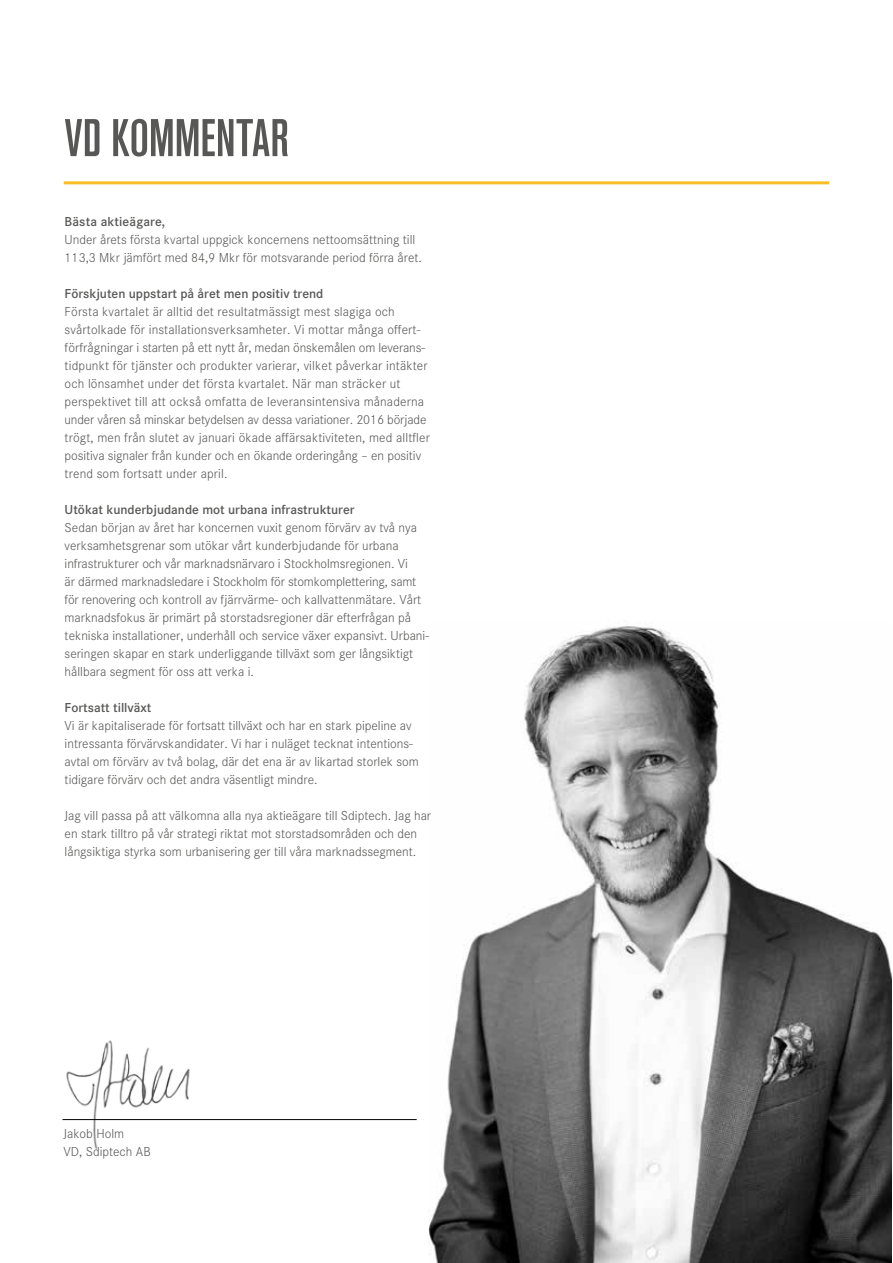
<style>
.page{position:relative;width:893px;height:1263px;background:#fff}
.page>*{position:absolute;margin:0;border:0;box-sizing:border-box;transform-origin:0 0}
.t1{font:52.5px "Akzidenz Grotesk BQ Md Cnd Alt";letter-spacing:-.005em;color:#575756}
.t2{font:300 13.5px/18px "Corporate S";color:#575756}
.t3{font:600 13.5px "Corporate S";color:#575756}
</style>
<div class="page">
<img style="left:429px;top:626px;width:463px;height:637px">
<hr style="left:64px;top:181px;width:765px;height:3px;background:#fbbd25">
<img style="left:63px;top:1041px;width:130px;height:108px">
<hr style="left:63px;top:1119px;width:354px;height:1px;background:#000">
<h1 class="t1" style="left:65px;top:108px;width:226px">VD KOMMENTAR</h1>
<p class="t3" style="left:65px;top:214px;width:102px">Bästa aktieägare,</p>
<p class="t2" style="left:65px;top:231px;width:359px">Under årets första kvartal uppgick koncernens nettoomsättning till<br>113,3 Mkr jämfört med 84,9 Mkr för motsvarande period förra året.</p>
<p class="t3" style="left:65px;top:286px;width:260px">Förskjuten uppstart på året men positiv trend</p>
<p class="t2" style="left:65px;top:303px;width:367px">Första kvartalet är alltid det resultatmässigt mest slagiga och svårtolkade för installationsverksamheter. Vi mottar många offert&shy;förfrågningar i starten på ett nytt år, medan önskemålen om leverans&shy;tidpunkt för tjänster och produkter varierar, vilket påverkar intäkter och lönsamhet under det första kvartalet. När man sträcker ut perspektivet till att också omfatta de leveransintensiva månaderna under våren så minskar betydelsen av dessa variationer. 2016 började trögt, men från slutet av januari ökade affärsaktiviteten, med alltfler positiva signaler från kunder och en ökande orderingång – en positiv trend som fortsatt under april.</p>
<p class="t3" style="left:65px;top:502px;width:291px">Utökat kunderbjudande mot urbana infrastrukturer</p>
<p class="t2" style="left:65px;top:519px;width:366px">Sedan början av året har koncernen vuxit genom förvärv av två nya verksamhetsgrenar som utökar vårt kunderbjudande för urbana infrastrukturer och vår marknadsnärvaro i Stockholmsregionen. Vi<br>är därmed marknadsledare i Stockholm för stomkomplettering, samt för renovering och kontroll av fjärrvärme- och kallvattenmätare. Vårt marknadsfokus är primärt på storstadsregioner där efterfrågan på tekniska installationer, underhåll och service växer expansivt. Urbani&shy;seringen skapar en stark underliggande tillväxt som ger långsiktigt hållbara segment för oss att verka i.</p>
<p class="t3" style="left:65px;top:700px;width:88px">Fortsatt tillväxt</p>
<p class="t2" style="left:65px;top:717px;width:356px">Vi är kapitaliserade för fortsatt tillväxt och har en stark pipeline av intressanta förvärvskandidater. Vi har i nuläget tecknat intentions&shy;avtal om förvärv av två bolag, där det ena är av likartad storlek som tidigare förvärv och det andra väsentligt mindre.</p>
<p class="t2" style="left:65px;top:807px;width:368px">Jag vill passa på att välkomna alla nya aktieägare till Sdiptech. Jag har en stark tilltro på vår strategi riktat mot storstadsområden och den långsiktiga styrka som urbanisering ger till våra marknadssegment.</p>
<p class="t2" style="left:63px;top:1124px;width:89px">Jakob Holm<br>VD, Sdiptech AB</p>
</div>
